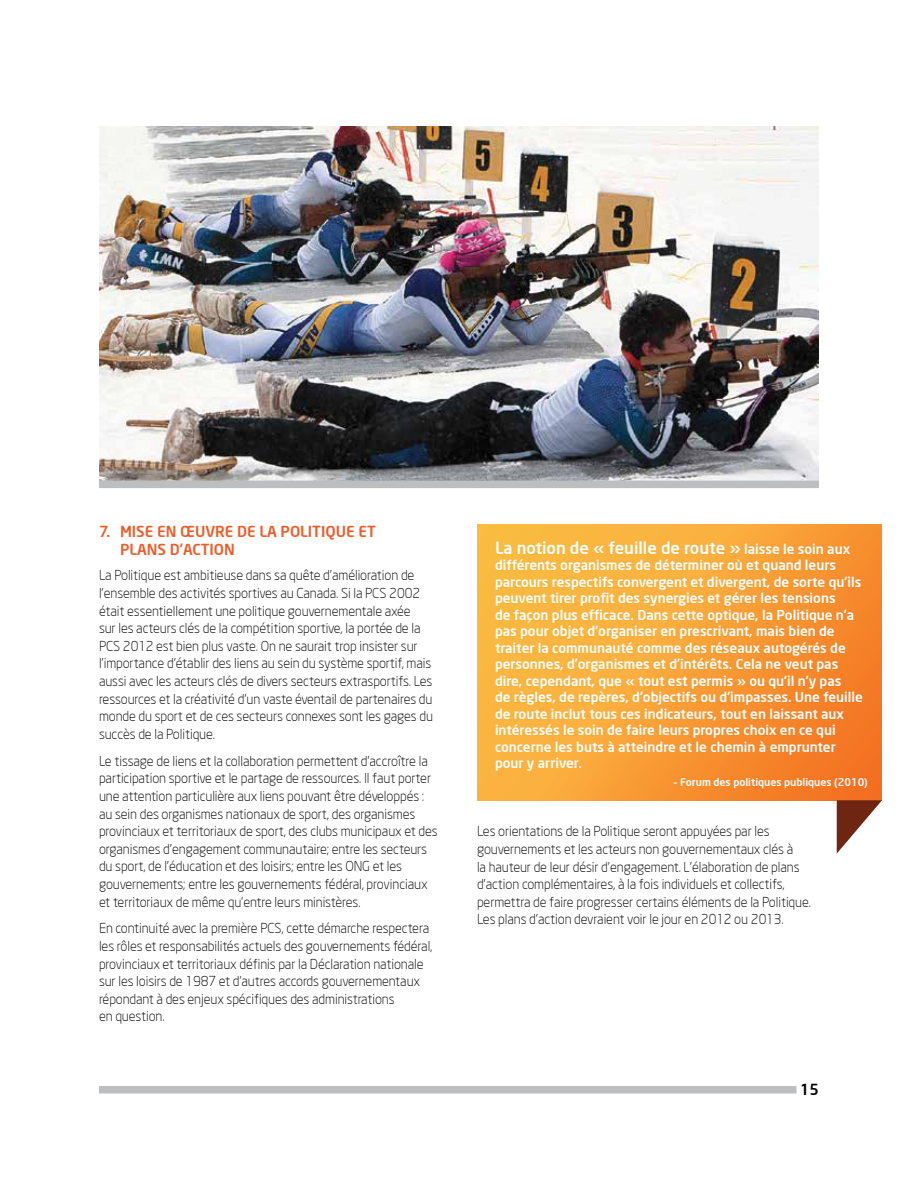
<style>
.page{position:relative;width:918px;height:1188px;background:#fff}
.page>*{position:absolute;margin:0;border:0;box-sizing:border-box;transform-origin:0 0}
.t1{font:500 16.5px "Neo Sans Two";color:#fff}
.t2{font:500 15px/18px "Neo Sans Two";color:#f15a29}
.t3{font:500 15px "Neo Sans Two";color:#000}
.t4{font:300 13.5px/17.7px "Neo Sans Two";letter-spacing:-.01em;color:#000}
.t5{font:500 13.5px/16.5px "Neo Sans Two";color:#fff}
.t6{font:500 10.5px "Neo Sans Two";color:#fff}
.s1{font-size:13.5px}
</style>
<div class="page">
<div style="left:99px;top:1086px;width:697px;height:8px;background:#bcbec0"></div>
<svg style="left:477px;top:525px;width:405px;height:275px;background:#f8a137"></svg>
<svg style="left:837px;top:800px;width:45px;height:54px"></svg>
<img style="left:99px;top:126px;width:720px;height:355px">
<div style="left:99px;top:481px;width:720px;height:7px;background:#bcbec0"></div>
<p class="t2" style="left:120px;top:522px;width:257px;text-indent:-21px">7. MISE EN ŒUVRE DE LA POLITIQU E ET<br>PLANS D’ACTION</p>
<p class="t4" style="left:99px;top:566px;width:335px">La Politique est ambitieuse dans sa quête d’amélioration de l’ensemble des activités sportives au Canada. Si la PCS 2002 était essentiellement une politique gouvernementale axée<br>sur les acteurs clés de la compétition sportive, la portée de la PCS 2012 est bien plus vaste. On ne saurait trop insister sur l’importance d’établir des liens au sein du système sportif, mais aussi avec les acteurs clés de divers secteurs extrasportifs. Les ressources et la créativité d’un vaste éventail de partenaires du monde du sport et de ces secteurs connexes sont les gages du succès de la Politique.</p>
<p class="t4" style="left:99px;top:752px;width:340px">Le tissage de liens et la collaboration permettent d’accroître la participation sportive et le partage de ressources. Il faut porter une attention particulière aux liens pouvant être développés : au sein des organismes nationaux de sport, des organismes provinciaux et territoriaux de sport, des clubs municipaux et des organismes d’engagement communautaire; entre les secteurs du sport, de l’éducation et des loisirs; entre les ONG et les gouvernements; entre les gouvernements fédéral, provinciaux et territoriaux de même qu’entre leurs ministères.</p>
<p class="t4" style="left:99px;top:919px;width:335px">En continuité avec la première PCS, cette démarche respectera les rôles et responsabilités actuels des gouvernements fédéral, provinciaux et territoriaux définis par la Déclaration nationale sur les loisirs de 1987 et d’autres accords gouvernementaux répondant à des enjeux spécifiques des administrations<br>en question.</p>
<p class="t1" style="left:495px;top:537px;width:357px">La notion de « feuille de route » <span class="s1">laisse le soin aux</span></p>
<p class="t5" style="left:495px;top:557px;width:369px">différents organismes de déterminer où et quand leurs parcours respectifs convergent et divergent, de sorte qu’ils peuvent tirer profit des synergies et gérer les tensions<br>de façon plus efficace. Dans cette optique, la Politique n’a pas pour objet d’organiser en prescrivant, mais bien de traiter la communauté comme des réseaux autogérés de personnes, d’organismes et d’intérêts. Cela ne veut pas dire, cependant, que « tout est permis » ou qu’il n’y pas<br>de règles, de repères, d’objectifs ou d’impasses. Une feuille de route inclut tous ces indicateurs, tout en laissant aux intéressés le soin de faire leurs propres choix en ce qui concerne les buts à atteindre et le chemin à emprunter pour y arriver.</p>
<p class="t6" style="left:673px;top:776px;width:196px">– Forum des politiques publiques (2010)</p>
<p class="t4" style="left:477px;top:822px;width:336px">Les orientations de la Politique seront appuyées par les gouvernements et les acteurs non gouvernementaux clés à<br>la hauteur de leur désir d’engagement. L’élaboration de plans d’action complémentaires, à la fois individuels et collectifs, permettra de faire progresser certains éléments de la Politique.<br>Les plans d’action devraient voir le jour en 2012 ou 2013.</p>
<p class="t3" style="left:800px;top:1080px;width:20px">15</p>
</div>
